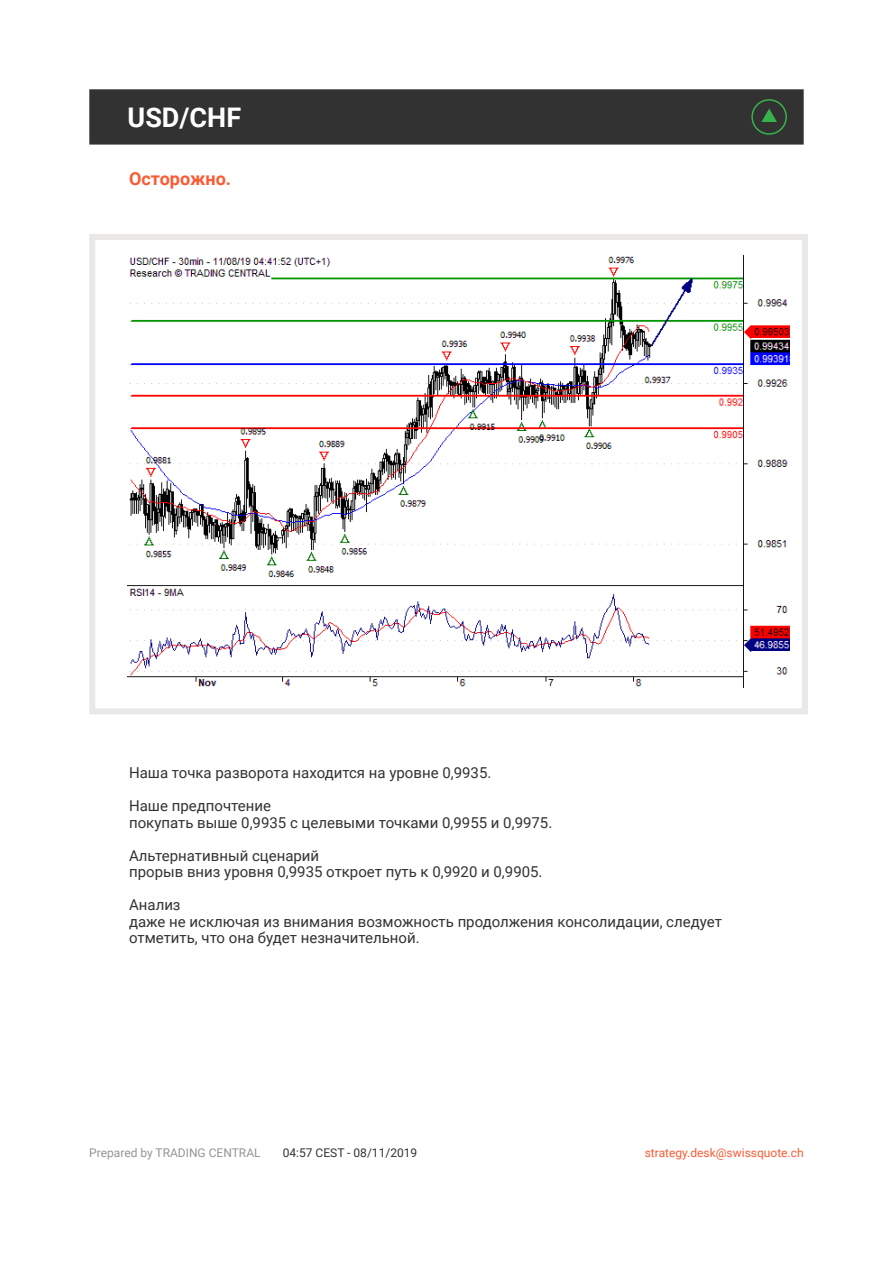
<style>
.page{position:relative;width:893px;height:1263px;background:#fff}
.page>*{position:absolute;margin:0;border:0;box-sizing:border-box;transform-origin:0 0}
.t1{font:700 27px "Roboto";color:#fff}
.t2{font:700 18px "Roboto";color:#fa5b35}
.t3{font:15px/16.5px "Roboto";color:#323232}
.t4{font:12px "Roboto";color:#fa5b35}
.t5{font:12px "Roboto";color:#939598}
.t6{font:12px "Roboto";color:#323232}
</style>
<div class="page">
<div style="left:89px;top:234px;width:719px;height:480px;border:6px solid #e9e8e7"></div>
<div style="left:89px;top:89px;width:715px;height:56px;background:#323232;border:2px solid #323232"></div>
<img style="left:128px;top:255px;width:661px;height:432px">
<svg style="left:751px;top:99px;width:36px;height:36px"></svg>
<h1 class="t1" style="left:128px;top:98px;width:115px">USD/CHF</h1>
<p class="t2" style="left:129px;top:166px;width:104px">Осторожно.</p>
<p class="t3" style="left:129px;top:764px;width:364px">Наша точка разворота находится на уровне 0,9935.</p>
<p class="t3" style="left:129px;top:797px;width:425px">Наше предпочтение<br>покупать выше 0,9935 с целевыми точками 0,9955 и 0,9975.</p>
<p class="t3" style="left:129px;top:846px;width:415px">Альтернативный сценарий<br>прорыв вниз уровня 0,9935 откроет путь к 0,9920 и 0,9905.</p>
<p class="t3" style="left:129px;top:896px;width:594px">Анализ<br>даже не исключая из внимания возможность продолжения консолидации, следует отметить, что она будет незначительной.</p>
<p class="t5" style="left:89px;top:1144px;width:173px">Prepared by TRADING CENTRAL</p>
<p class="t6" style="left:283px;top:1144px;width:136px">04:57 CEST - 08/11/2019</p>
<p class="t4" style="left:645px;top:1144px;width:160px">strategy.desk@swissquote.ch</p>
</div>
